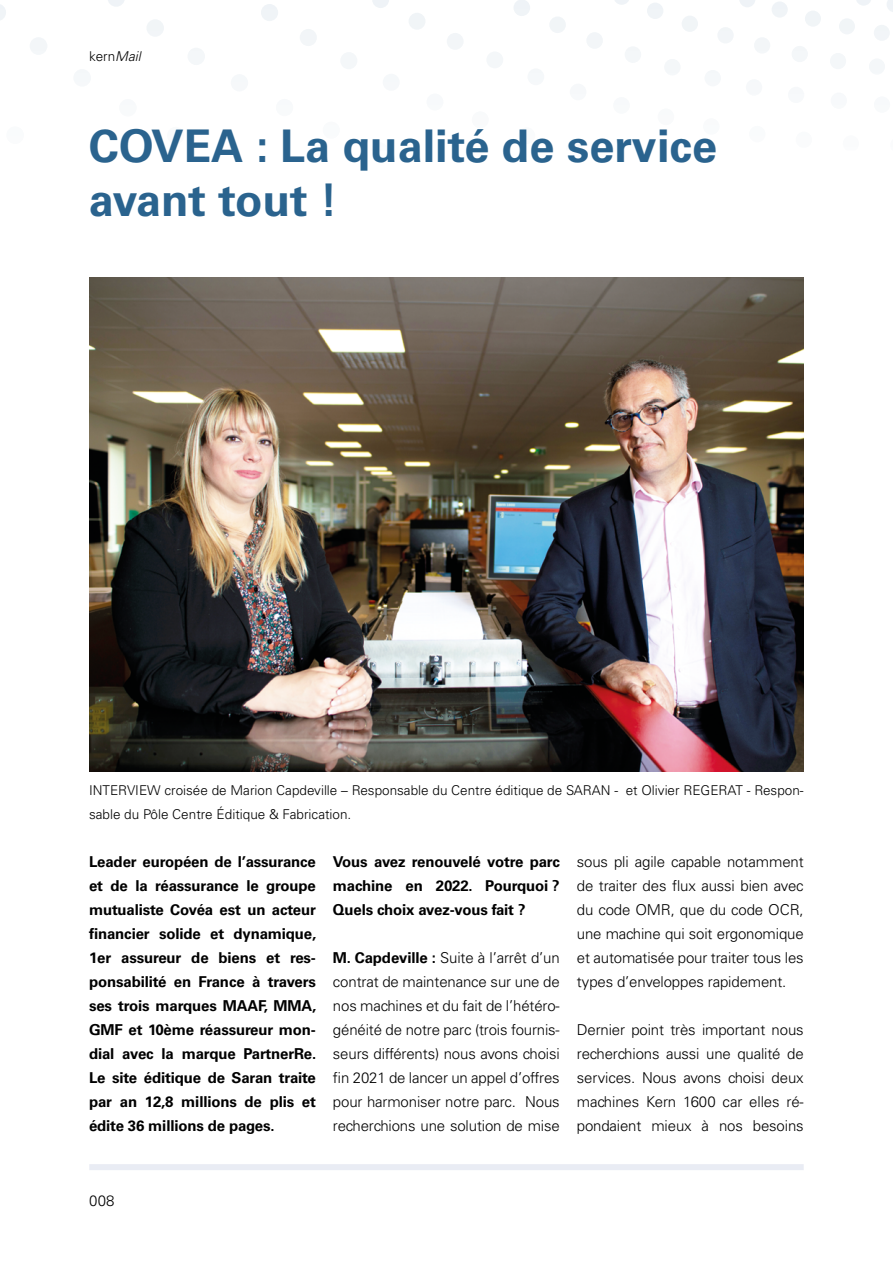
<style>
.page{position:relative;width:893px;height:1263px;background:#fff}
.page>*{position:absolute;margin:0;border:0;box-sizing:border-box;transform-origin:0 0}
.t1{font:700 45px/54px "Univers LT Std";color:#2a638e}
.t2{font:300 15px/24px "Univers LT Std";letter-spacing:-.01em;color:#000;text-align:justify}
.t3{font:700 15px/24px "Univers LT Std";letter-spacing:-.01em;color:#000;text-align:justify}
.t4{font:300 13.5px/24px "Univers LT Std";color:#000}
.s1{font-style:italic}
.s2{font-weight:700}
</style>
<div class="page">
<svg style="left:887px;top:0;width:6px;height:12px"></svg>
<svg style="left:856px;top:0;width:15px;height:6px"></svg>
<div style="left:874px;top:25px;width:16px;height:16px;background:#f2f5f8;border-radius:50%"></div>
<div style="left:839px;top:18px;width:16px;height:16px;background:#f1f5f7;border-radius:50%"></div>
<div style="left:805px;top:11px;width:16px;height:16px;background:#f0f4f7;border-radius:50%"></div>
<div style="left:772px;top:1px;width:16px;height:17px;background:#f0f4f7;border-radius:50%"></div>
<div style="left:869px;top:58px;width:16px;height:17px;background:#f4f7f9;border-radius:50%"></div>
<svg style="left:739px;top:0;width:16px;height:7px"></svg>
<div style="left:830px;top:53px;width:16px;height:16px;background:#f4f7f9;border-radius:50%"></div>
<div style="left:792px;top:46px;width:16px;height:16px;background:#f4f7f9;border-radius:50%"></div>
<div style="left:874px;top:96px;width:16px;height:17px;background:#f7f9fb;border-radius:50%"></div>
<div style="left:754px;top:37px;width:16px;height:17px;background:#f3f6f8;border-radius:50%"></div>
<div style="left:831px;top:92px;width:16px;height:17px;background:#f7f9fb;border-radius:50%"></div>
<div style="left:717px;top:27px;width:17px;height:16px;background:#f2f5f8;border-radius:50%"></div>
<div style="left:682px;top:16px;width:16px;height:16px;background:#f1f5f7;border-radius:50%"></div>
<div style="left:788px;top:87px;width:16px;height:16px;background:#f7f9fb;border-radius:50%"></div>
<div style="left:647px;top:3px;width:16px;height:16px;background:#f0f4f7;border-radius:50%"></div>
<div style="left:746px;top:79px;width:16px;height:17px;background:#f6f8fa;border-radius:50%"></div>
<svg style="left:615px;top:0;width:14px;height:5px"></svg>
<div style="left:704px;top:70px;width:17px;height:16px;background:#f5f8fa;border-radius:50%"></div>
<div style="left:796px;top:132px;width:16px;height:16px;background:#fafbfc;border-radius:50%"></div>
<div style="left:664px;top:59px;width:17px;height:16px;background:#f4f7f9;border-radius:50%"></div>
<div style="left:749px;top:126px;width:17px;height:16px;background:#f9fbfc;border-radius:50%"></div>
<div style="left:625px;top:46px;width:16px;height:17px;background:#f4f7f9;border-radius:50%"></div>
<div style="left:703px;top:118px;width:17px;height:17px;background:#f9fbfc;border-radius:50%"></div>
<div style="left:586px;top:32px;width:17px;height:17px;background:#f3f6f8;border-radius:50%"></div>
<div style="left:658px;top:108px;width:16px;height:17px;background:#f9fafb;border-radius:50%"></div>
<div style="left:549px;top:16px;width:17px;height:17px;background:#f1f5f7;border-radius:50%"></div>
<div style="left:513px;top:0;width:17px;height:16px;background:#eff3f7;border-radius:50%"></div>
<div style="left:613px;top:97px;width:17px;height:17px;background:#f8fafb;border-radius:50%"></div>
<div style="left:570px;top:84px;width:16px;height:16px;background:#f6f8fa;border-radius:50%"></div>
<div style="left:527px;top:68px;width:17px;height:17px;background:#f5f8fa;border-radius:50%"></div>
<div style="left:486px;top:51px;width:17px;height:17px;background:#f4f7f9;border-radius:50%"></div>
<div style="left:447px;top:33px;width:17px;height:17px;background:#f3f6f8;border-radius:50%"></div>
<div style="left:518px;top:127px;width:17px;height:17px;background:#fafbfc;border-radius:50%"></div>
<div style="left:409px;top:13px;width:16px;height:17px;background:#f1f5f7;border-radius:50%"></div>
<div style="left:472px;top:111px;width:17px;height:17px;background:#f9fafb;border-radius:50%"></div>
<svg style="left:372px;top:0;width:17px;height:8px"></svg>
<div style="left:426px;top:93px;width:17px;height:18px;background:#f7f9fb;border-radius:50%"></div>
<div style="left:383px;top:74px;width:17px;height:17px;background:#f6f8fa;border-radius:50%"></div>
<div style="left:340px;top:52px;width:17px;height:17px;background:#f4f7f9;border-radius:50%"></div>
<div style="left:300px;top:29px;width:17px;height:17px;background:#f2f5f8;border-radius:50%"></div>
<div style="left:261px;top:4px;width:17px;height:17px;background:#f0f4f7;border-radius:50%"></div>
<div style="left:323px;top:122px;width:17px;height:17px;background:#f9fbfc;border-radius:50%"></div>
<div style="left:276px;top:99px;width:17px;height:17px;background:#f8fafb;border-radius:50%"></div>
<div style="left:231px;top:74px;width:17px;height:18px;background:#f6f8fa;border-radius:50%"></div>
<div style="left:188px;top:48px;width:17px;height:17px;background:#f4f7f9;border-radius:50%"></div>
<div style="left:146px;top:19px;width:18px;height:18px;background:#f1f5f7;border-radius:50%"></div>
<div style="left:167px;top:127px;width:18px;height:17px;background:#f9fbfc;border-radius:50%"></div>
<svg style="left:108px;top:0;width:16px;height:7px"></svg>
<div style="left:119px;top:99px;width:18px;height:18px;background:#f8fafb;border-radius:50%"></div>
<div style="left:73px;top:69px;width:18px;height:18px;background:#f5f8fa;border-radius:50%"></div>
<div style="left:30px;top:37px;width:17px;height:18px;background:#f3f6f8;border-radius:50%"></div>
<svg style="left:0;top:4px;width:6px;height:16px"></svg>
<div style="left:6px;top:126px;width:18px;height:18px;background:#f9fbfc;border-radius:50%"></div>
<div style="left:89px;top:1164px;width:715px;height:6px;background:#e9ecf4"></div>
<img style="left:89px;top:278px;width:715px;height:493px">
<p class="t4" style="left:89px;top:44px;width:56px">kern<span class="s1">Mail</span></p>
<h1 class="t1" style="left:89px;top:120px;width:630px">COVEA : La qualité de service avant tout !</h1>
<p class="t4" style="left:89px;top:778px;width:716px">INTERVIEW croisée de Marion Capdeville – Responsable du Centre éditique de SARAN - et Olivier REGERAT - Respon&shy;sable du Pôle Centre Éditique &amp; Fabrication.</p>
<p class="t3" style="left:89px;top:850px;width:229px">Leader européen de l’assurance et de la réassurance le groupe mutualiste Covéa est un acteur financier solide et dynamique, 1er assureur de biens et res&shy;ponsabilité en France à travers ses trois marques MAAF, MMA, GMF et 10ème réassureur mon&shy;dial avec la marque PartnerRe.<br>Le site éditique de Saran traite par an 12,8 millions de plis et édite 36 millions de pages.</p>
<p class="t3" style="left:333px;top:850px;width:228px">Vous avez renouvelé votre parc machine en 2022. Pourquoi ?<br>Quels choix avez-vous fait ?</p>
<p class="t2" style="left:333px;top:946px;width:228px"><span class="s2">M. Capdeville :</span> Suite à l’arrêt d’un contrat de maintenance sur une de nos machines et du fait de l’hétéro&shy;généité de notre parc (trois fournis&shy;seurs différents) nous avons choisi fin 2021 de lancer un appel d’offres pour harmoniser notre parc. Nous recherchions une solution de mise</p>
<p class="t2" style="left:577px;top:850px;width:228px">sous pli agile capable notamment de traiter des flux aussi bien avec du code OMR, que du code OCR, une machine qui soit ergonomique et automatisée pour traiter tous les types d’enveloppes rapidement.</p>
<p class="t2" style="left:577px;top:1018px;width:228px">Dernier point très important nous recherchions aussi une qualité de services. Nous avons choisi deux machines Kern 1600 car elles ré&shy;pondaient mieux à nos besoins</p>
<p class="t2" style="left:89px;top:1189px;width:27px">008</p>
</div>
